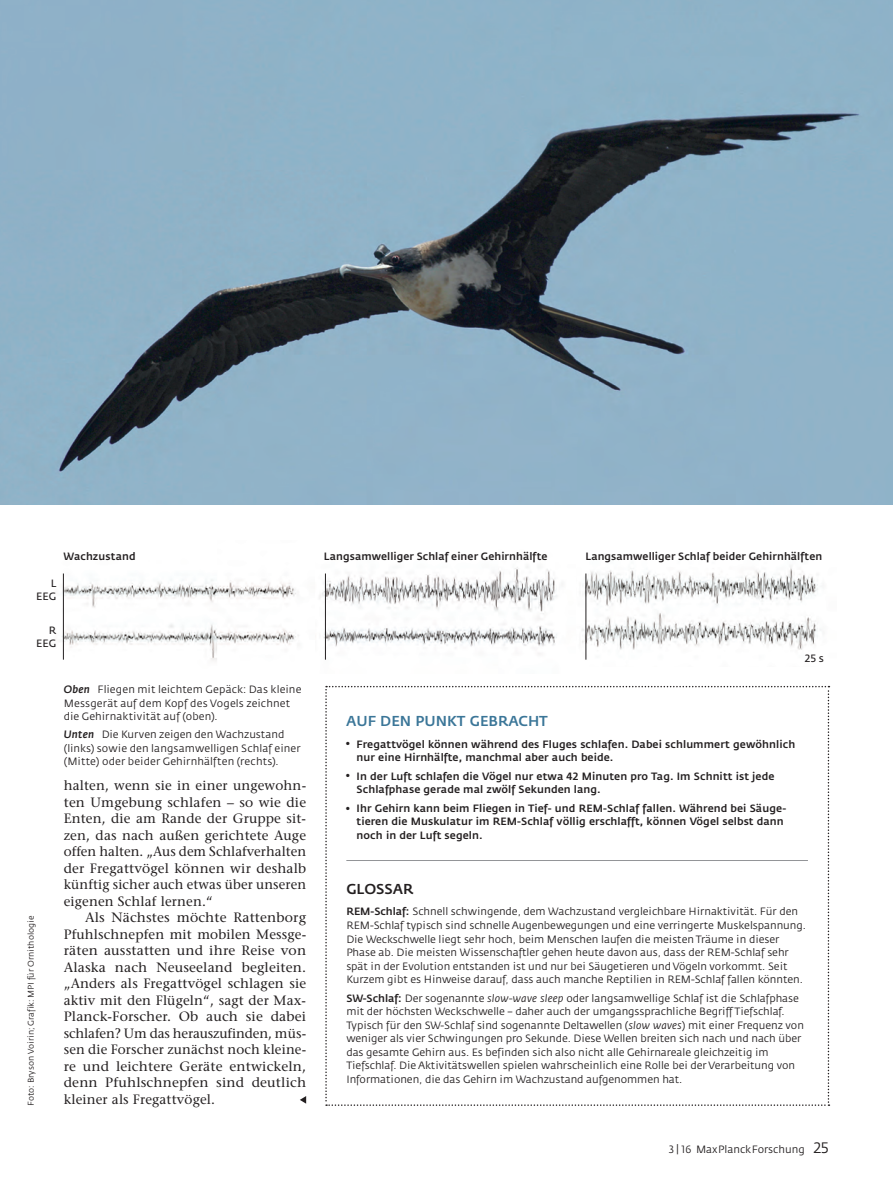
<style>
.page{position:relative;width:893px;height:1191px;background:#fff}
.page>*{position:absolute;margin:0;border:0;box-sizing:border-box;transform-origin:0 0}
.t1{font:500 14.25px "Fedra Sans";color:#3b7698}
.t2{font:500 14.25px "Fedra Sans";color:#231f20}
.t3{font:13.5px "Stone Serif";letter-spacing:.01em;color:#231f20}
.t4{font:13.5px "Stone Serif";letter-spacing:-.01em;color:#231f20}
.t5{font:10.5px/13.5px "Fedra Sans";letter-spacing:-.005em;color:#231f20}
.t6{font:500 10.5px/13.5px "Fedra Sans";letter-spacing:.005em;color:#231f20}
.t7{font:10.5px/13.5px "Fedra Sans";letter-spacing:-.005em;color:#231f20;text-align:right}
.t8{font:10.5px "Fedra Sans Normal SC";color:#231f20}
.t9{font:8.25px "Fedra Sans";color:#231f20}
.s1{font-weight:500;font-style:italic;font-size:10.65px}
.s2{font-family:"Fedra Sans"}
.s3{font-family:"Fedra Sans Medium SC";font-weight:400}
.s4{font-weight:500}
.s5{font-style:italic}
.s6{font-family:"Fedra Sans Book SC"}
.s7{font-family:"Fedra Sans Book SC";font-size:15px}
</style>
<div class="page">
<svg style="left:325px;top:686px;width:504px;height:420px"></svg>
<hr style="left:346px;top:860px;width:462px;height:1px;background:#939598">
<svg style="left:300px;top:1096px;width:6px;height:7px"></svg>
<img style="left:0;top:0;width:893px;height:505px">
<img style="left:62px;top:573px;width:237px;height:88px">
<img style="left:319px;top:566px;width:238px;height:94px">
<img style="left:582px;top:566px;width:239px;height:94px">
<hr style="left:63px;top:573px;width:1px;height:86px;background:#231f20">
<hr style="left:325px;top:573px;width:1px;height:86px;background:#231f20">
<hr style="left:585px;top:573px;width:1px;height:86px;background:#231f20">
<p class="t6" style="left:63px;top:550px;width:74px">Wachzustand</p>
<p class="t7" style="left:36px;top:576px;width:21px">L<br>EEG</p>
<p class="t7" style="left:36px;top:623px;width:21px">R<br>EEG</p>
<p class="t5" style="left:64px;top:683px;width:239px"><span class="s1">Oben</span> Fliegen mit leichtem Gepäck: Das kleine<br>Messgerät auf dem Kopf des Vogels zeichnet die Gehirnaktivität auf (oben).</p>
<p class="t5" style="left:64px;top:728px;width:238px"><span class="s1">Unten</span> Die Kurven zeigen den Wachzustand (links) sowie den langsamwelligen Schlaf einer (Mitte) oder beider Gehirnhälften (rechts).</p>
<p class="t9" style="left:27px;top:1106px;width:192px;rotate:-90deg">Foto: Bryson Voirin; Grafik: MPI für Ornithologie</p>
<p class="t3" style="left:64px;top:777px;width:244px">halten, wenn sie in einer ungewohn-</p>
<p class="t3" style="left:64px;top:794px;width:244px">ten Umgebung schlafen – so wie die</p>
<p class="t3" style="left:64px;top:810px;width:244px">Enten, die am Rande der Gruppe sit-</p>
<p class="t3" style="left:64px;top:827px;width:244px">zen, das nach außen gerichtete Auge</p>
<p class="t3" style="left:64px;top:843px;width:244px">offen halten. „Aus dem Schlafverhalten</p>
<p class="t3" style="left:64px;top:860px;width:244px">der Fregattvögel können wir deshalb</p>
<p class="t3" style="left:64px;top:876px;width:244px">künftig sicher auch etwas über unseren</p>
<p class="t3" style="left:64px;top:893px;width:151px">eigenen Schlaf lernen.“</p>
<p class="t3" style="left:85px;top:909px;width:223px">Als Nächstes möchte Rattenborg</p>
<p class="t3" style="left:64px;top:926px;width:244px">Pfuhlschnepfen mit mobilen Messge-</p>
<p class="t3" style="left:64px;top:942px;width:244px">räten ausstatten und ihre Reise von</p>
<p class="t3" style="left:64px;top:959px;width:244px">Alaska nach Neuseeland begleiten.</p>
<p class="t3" style="left:64px;top:975px;width:244px">„Anders als Fregattvögel schlagen sie</p>
<p class="t3" style="left:64px;top:992px;width:244px">aktiv mit den Flügeln“, sagt der Max-</p>
<p class="t3" style="left:64px;top:1008px;width:244px">Planck-Forscher. Ob auch sie dabei</p>
<p class="t4" style="left:64px;top:1025px;width:244px">schlafen? Um das herauszufinden, müs-</p>
<p class="t3" style="left:64px;top:1041px;width:244px">sen die Forscher zunächst noch kleine-</p>
<p class="t3" style="left:64px;top:1058px;width:244px">re und leichtere Geräte entwickeln,</p>
<p class="t3" style="left:64px;top:1074px;width:244px">denn Pfuhlschnepfen sind deutlich</p>
<p class="t3" style="left:64px;top:1091px;width:153px">kleiner als Fregattvögel.</p>
<p class="t6" style="left:324px;top:550px;width:225px">Langsamwelliger Schlaf einer Gehirnhälfte</p>
<p class="t6" style="left:585px;top:550px;width:238px">Langsamwelliger Schlaf beider Gehirnhälften</p>
<p class="t8" style="left:805px;top:652px;width:21px">25 <span class="s2">s</span></p>
<p class="t1" style="left:346px;top:712px;width:203px">AUF DEN PUNKT GEBRACHT</p>
<p class="t6" style="left:357px;top:737px;width:440px;text-indent:-10px">● Fregattvögel können während des Fluges schlafen. Dabei schlummert gewöhnlich nur eine Hirnhälfte, manchmal aber auch beide.</p>
<p class="t6" style="left:357px;top:769px;width:419px;text-indent:-10px">● In der Luft schlafen die Vögel nur etwa <span class="s3">42</span> Minuten pro Tag. Im Schnitt ist jede<br>Schlafphase gerade mal zwölf Sekunden lang.</p>
<p class="t6" style="left:357px;top:801px;width:431px;text-indent:-10px">● Ihr Gehirn kann beim Fliegen in Tief- und REM-Schlaf fallen. Während bei Säuge&shy;tieren die Muskulatur im REM-Schlaf völlig erschlafft, können Vögel selbst dann noch in der Luft segeln.</p>
<p class="t2" style="left:346px;top:880px;width:69px">GLOSSAR</p>
<p class="t5" style="left:346px;top:905px;width:461px"><span class="s4">REM-Schlaf:</span> Schnell schwingende, dem Wachzustand vergleichbare Hirnaktivität. Für den REM-Schlaf typisch sind schnelle Augenbewegungen und eine verringerte Muskelspannung.<br>Die Weckschwelle liegt sehr hoch, beim Menschen laufen die meisten Träume in dieser Phase ab. Die meisten Wissenschaftler gehen heute davon aus, dass der REM-Schlaf sehr spät in der Evolution entstanden ist und nur bei Säugetieren und Vögeln vorkommt. Seit Kurzem gibt es Hinweise darauf, dass auch manche Reptilien in REM-Schlaf fallen könnten.</p>
<p class="t5" style="left:346px;top:991px;width:459px"><span class="s4">SW-Schlaf:</span> Der sogenannte <span class="s5">slow-wave sleep</span> oder langsamwellige Schlaf ist die Schlafphase mit der höchsten Weckschwelle – daher auch der umgangssprachliche Begriff Tiefschlaf.<br>Typisch für den SW-Schlaf sind sogenannte Deltawellen (<span class="s5">slow waves</span>) mit einer Frequenz von weniger als vier Schwingungen pro Sekunde. Diese Wellen breiten sich nach und nach über das gesamte Gehirn aus. Es befinden sich also nicht alle Gehirnareale gleichzeitig im Tiefschlaf. Die Aktivitätswellen spielen wahrscheinlich eine Rolle bei der Verarbeitung von Informationen, die das Gehirn im Wachzustand aufgenommen hat.</p>
<p class="t5" style="left:669px;top:1143px;width:162px"><span class="s6">3 | 16</span> MaxPlanckForschung <span class="s7">25</span></p>
</div>
